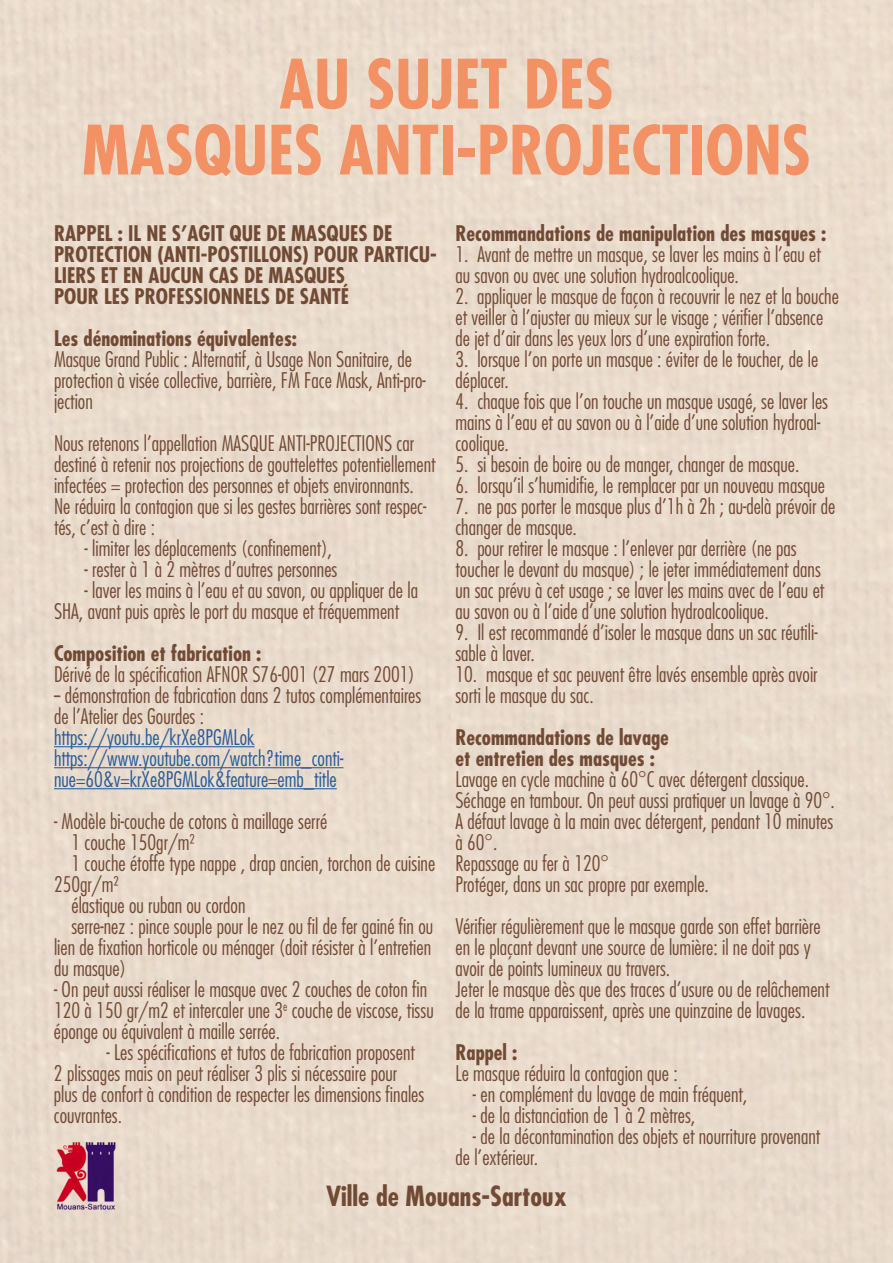
<style>
.page{position:relative;width:893px;height:1263px;background:#fff}
.page>*{position:absolute;margin:0;border:0;box-sizing:border-box;transform-origin:0 0}
.t1{font:700 condensed 66px/66px "Futura Std";color:#f29164;text-align:center}
.t2{font:700 condensed 27px "Futura Std";color:#714a35}
.t3{font:300 condensed 21px/21px "Futura Std";color:#714a35}
.t4{font:700 condensed 21px/21px "Futura Std";color:#714a35}
.t5{font:300 condensed 21px/21px "Futura Std";color:#275b9b}
</style>
<div class="page">
<hr style="left:54px;top:746px;width:201px;height:1px;background:#275b9b">
<hr style="left:54px;top:767px;width:289px;height:1px;background:#275b9b">
<hr style="left:54px;top:788px;width:283px;height:1px;background:#275b9b">
<img style="left:54px;top:1141px;width:64px;height:71px">
<h1 class="t1" style="left:82px;top:51px;width:730px">AU SUJET DES<br>MASQUES ANTI-PROJECTIONS</h1>
<p class="t4" style="left:54px;top:222px;width:384px">RAPPEL : IL NE S’AGIT QUE DE MASQUES DE PROTECTION (ANTI-POSTILLONS) POUR PARTICU-LIERS ET EN AUCUN CAS DE MASQUES<br>POUR LES PROFESSIONNELS DE SANTÉ</p>
<p class="t4" style="left:54px;top:327px;width:245px">Les dénominations équivalentes:</p>
<p class="t3" style="left:54px;top:348px;width:373px">Masque Grand Public : Alternatif, à Usage Non Sanitaire, de protection à visée collective, barrière, FM Face Mask, Anti-pro&shy;jection</p>
<p class="t3" style="left:54px;top:432px;width:383px">Nous retenons l’appellation MASQUE ANTI-PROJECTIONS car destiné à retenir nos projections de gouttelettes potentiellement infectées = protection des personnes et objets environnants.<br>Ne réduira la contagion que si les gestes barrières sont respec&shy;tés, c’est à dire :</p>
<p class="t3" style="left:85px;top:537px;width:249px">- limiter les déplacements (confinement),</p>
<p class="t3" style="left:85px;top:558px;width:254px">- rester à 1 à 2 mètres d’autres personnes</p>
<p class="t3" style="left:54px;top:579px;width:366px;text-indent:31px">- laver les mains à l’eau et au savon, ou appliquer de la<br>SHA, avant puis après le port du masque et fréquemment</p>
<p class="t4" style="left:54px;top:642px;width:209px">Composition et fabrication :</p>
<p class="t3" style="left:54px;top:663px;width:369px">Dérivé de la spécification AFNOR S76-001 (27 mars 2001) -- démonstration de fabrication dans 2 tutos complémentaires de l’Atelier des Gourdes :</p>
<p class="t5" style="left:54px;top:726px;width:291px">https://youtu.be/krXe8PGMLok https://www.youtube.com/watch?time_conti&shy;nue=60&amp;v=krXe8PGMLok&amp;feature=emb_title</p>
<p class="t3" style="left:54px;top:810px;width:275px">- Modèle bi-couche de cotons à maillage serré</p>
<p class="t3" style="left:71px;top:831px;width:125px">1 couche 150gr/m²</p>
<p class="t3" style="left:71px;top:852px;width:365px">1 couche étoffe type nappe , drap ancien, torchon de cuisine</p>
<p class="t3" style="left:54px;top:873px;width:66px">250gr/m²</p>
<p class="t3" style="left:71px;top:894px;width:176px">élastique ou ruban ou cordon</p>
<p class="t3" style="left:71px;top:915px;width:363px">serre-nez : pince souple pour le nez ou fil de fer gainé fin ou</p>
<p class="t3" style="left:54px;top:936px;width:379px">lien de fixation horticole ou ménager (doit résister à l’entretien</p>
<p class="t3" style="left:54px;top:957px;width:74px">du masque)</p>
<p class="t3" style="left:54px;top:978px;width:381px">- On peut aussi réaliser le masque avec 2 couches de coton fin<br>120 à 150 gr/m2 et intercaler une 3<sup>e</sup> couche de viscose, tissu éponge ou équivalent à maille serrée.</p>
<p class="t3" style="left:54px;top:1041px;width:372px;text-indent:52px">- Les spécifications et tutos de fabrication proposent 2 plissages mais on peut réaliser 3 plis si nécessaire pour plus de confort à condition de respecter les dimensions finales couvrantes.</p>
<p class="t4" style="left:455px;top:222px;width:372px">Recommandations de manipulation des masques :</p>
<p class="t3" style="left:455px;top:243px;width:367px">1. Avant de mettre un masque, se laver les mains à l’eau et au savon ou avec une solution hydroalcoolique.</p>
<p class="t3" style="left:455px;top:285px;width:385px">2. appliquer le masque de façon à recouvrir le nez et la bouche et veiller à l’ajuster au mieux sur le visage ; vérifier l’absence de jet d’air dans les yeux lors d’une expiration forte.</p>
<p class="t3" style="left:455px;top:348px;width:364px">3. lorsque l’on porte un masque : éviter de le toucher, de le déplacer.</p>
<p class="t3" style="left:455px;top:390px;width:374px">4. chaque fois que l’on touche un masque usagé, se laver les mains à l’eau et au savon ou à l’aide d’une solution hydroal&shy;coolique.</p>
<p class="t3" style="left:455px;top:453px;width:345px">5. si besoin de boire ou de manger, changer de masque.</p>
<p class="t3" style="left:455px;top:474px;width:371px">6. lorsqu’il s’humidifie, le remplacer par un nouveau masque</p>
<p class="t3" style="left:455px;top:495px;width:381px">7. ne pas porter le masque plus d’1h à 2h ; au-delà prévoir de changer de masque.</p>
<p class="t3" style="left:455px;top:537px;width:370px">8. pour retirer le masque : l’enlever par derrière (ne pas toucher le devant du masque) ; le jeter immédiatement dans un sac prévu à cet usage ; se laver les mains avec de l’eau et au savon ou à l’aide d’une solution hydroalcoolique.</p>
<p class="t3" style="left:455px;top:621px;width:364px">9. Il est recommandé d’isoler le masque dans un sac réutili&shy;sable à laver.</p>
<p class="t3" style="left:455px;top:663px;width:364px">10. masque et sac peuvent être lavés ensemble après avoir sorti le masque du sac.</p>
<p class="t4" style="left:455px;top:726px;width:215px">Recommandations de lavage et entretien des masques :</p>
<p class="t3" style="left:455px;top:768px;width:381px">Lavage en cycle machine à 60°C avec détergent classique.<br>Séchage en tambour. On peut aussi pratiquer un lavage à 90°.<br>A défaut lavage à la main avec détergent, pendant 10 minutes à 60°.<br>Repassage au fer à 120°<br>Protéger, dans un sac propre par exemple.</p>
<p class="t3" style="left:455px;top:915px;width:375px">Vérifier régulièrement que le masque garde son effet barrière en le plaçant devant une source de lumière: il ne doit pas y avoir de points lumineux au travers.<br>Jeter le masque dès que des traces d’usure ou de relâchement de la trame apparaissent, après une quinzaine de lavages.</p>
<p class="t4" style="left:455px;top:1041px;width:63px">Rappel :</p>
<p class="t3" style="left:455px;top:1062px;width:224px">Le masque réduira la contagion que :</p>
<p class="t3" style="left:473px;top:1083px;width:276px">- en complément du lavage de main fréquent,</p>
<p class="t3" style="left:473px;top:1104px;width:224px">- de la distanciation de 1 à 2 mètres,</p>
<p class="t3" style="left:455px;top:1125px;width:366px;text-indent:17px">- de la décontamination des objets et nourriture provenant de l’extérieur.</p>
<p class="t2" style="left:326px;top:1179px;width:242px">Ville de Mouans-Sartoux</p>
</div>
